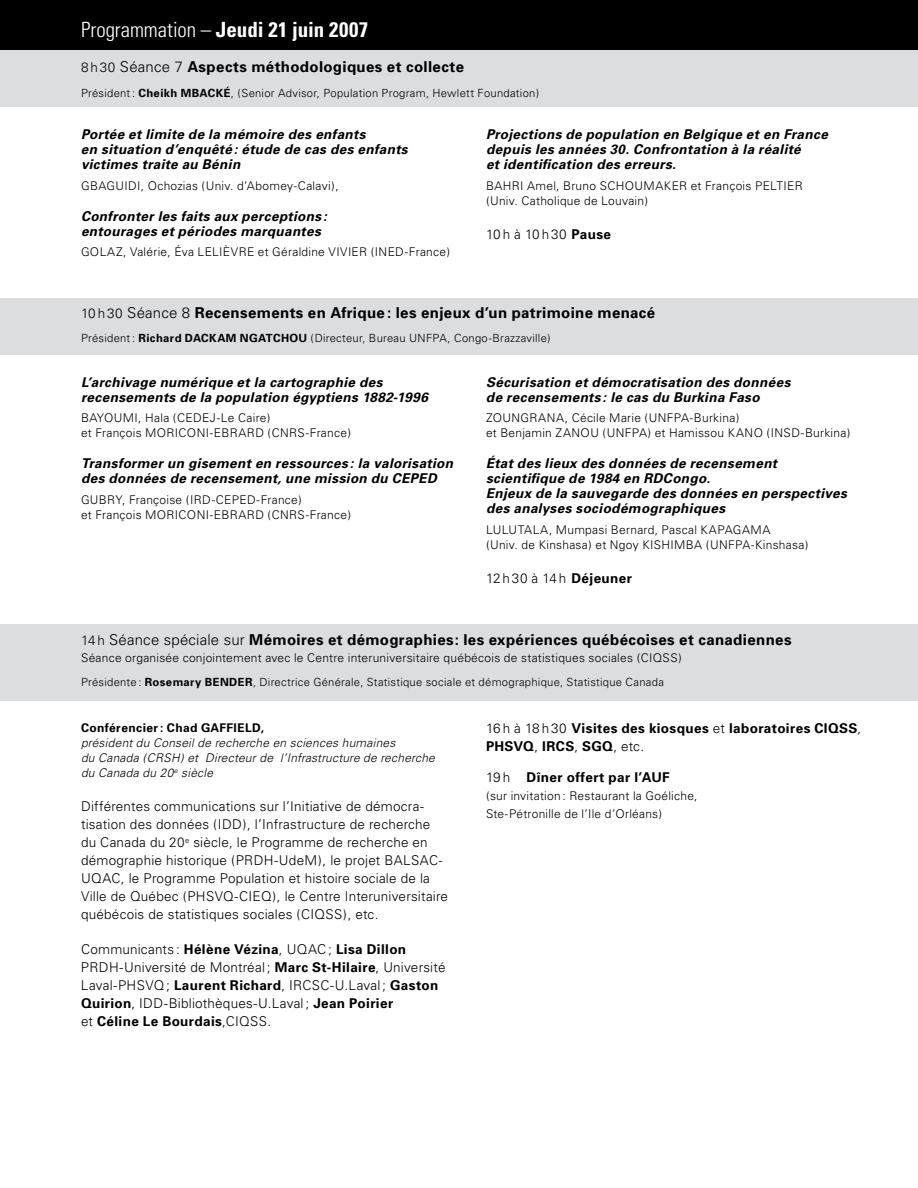
<style>
.page{position:relative;width:918px;height:1188px;background:#fff}
.page>*{position:absolute;margin:0;border:0;box-sizing:border-box;transform-origin:0 0}
.t1{font:700 condensed 21px "Univers";color:#fff}
.t2{font:700 15px "Univers";letter-spacing:.025em;color:#000}
.t3{font:italic 700 13.5px/15px "Univers";letter-spacing:.03em;color:#000}
.t4{font:300 13.5px/18px "Univers";letter-spacing:.015em;color:#000}
.t5{font:700 13.5px/18px "Univers";letter-spacing:.03em;color:#000}
.t6{font:300 12px/15px "Univers";letter-spacing:.02em;color:#000}
.t7{font:italic 300 12px/15px "Univers";letter-spacing:.02em;color:#000}
.t8{font:700 12px "Univers";letter-spacing:.03em;color:#000}
.t9{font:300 11.25px "Univers";letter-spacing:.025em;color:#000}
.t10{font:700 11.25px "Univers";letter-spacing:.035em;color:#000}
.s1{font-weight:300}
.s2{font-weight:300;font-size:13.5px}
.s3{font-weight:700}
</style>
<div class="page">
<div style="left:0;top:0;width:918px;height:51px;background:#000"></div>
<div style="left:0;top:51px;width:918px;height:56px;background:#dcddde"></div>
<div style="left:0;top:299px;width:918px;height:56px;background:#dcddde"></div>
<div style="left:0;top:624px;width:918px;height:77px;background:#dcddde"></div>
<h1 class="t1" style="left:81px;top:16px;width:289px"><span class="s1">Programmation –</span> Jeudi 21 juin 2007</h1>
<p class="t2" style="left:81px;top:58px;width:385px"><span class="s2">8 h 30</span> <span class="s1">Séance 7</span> Aspects méthodologiques et collecte</p>
<p class="t10" style="left:81px;top:86px;width:120px"><span class="s1">Président:</span> Cheikh Mbacké</p>
<p class="t9" style="left:231px;top:86px;width:310px">, (Senior Advisor, Population Program, Hewlett Foundation)</p>
<p class="t3" style="left:81px;top:127px;width:328px">Portée et limite de la mémoire des enfants<br>en situation d’enquêté : étude de cas des enfants victimes traite au Bénin</p>
<p class="t6" style="left:81px;top:178px;width:259px">GBAGUIDI, Ochozias (Univ. d’Abomey-Calavi),</p>
<p class="t3" style="left:81px;top:209px;width:247px">Confronter les faits aux perceptions : entourages et périodes marquantes</p>
<p class="t6" style="left:81px;top:244px;width:371px">GOLAZ, Valérie, Éva LELIÈVRE et Géraldine VIVIER (INED-France)</p>
<p class="t3" style="left:486px;top:127px;width:343px">Projections de population en Belgique et en France depuis les années 30. Confrontation à la réalité<br>et identification des erreurs.</p>
<p class="t6" style="left:486px;top:178px;width:318px">BAHRI Amel, Bruno SCHOUMAKER et François PELTIER (Univ. Catholique de Louvain)</p>
<p class="t4" style="left:486px;top:225px;width:127px">10 h à 10 h 30 <span class="s3">Pause</span></p>
<p class="t2" style="left:81px;top:304px;width:576px"><span class="s2">10 h 30</span> <span class="s1">Séance 8</span> Recensements en Afrique : les enjeux d’un patrimoine menacé</p>
<p class="t10" style="left:81px;top:332px;width:122px"><span class="s1">Président:</span> Richard Dackam</p>
<p class="t10" style="left:240px;top:332px;width:19px">Ngatchou</p>
<p class="t9" style="left:311px;top:332px;width:242px">(Directeur, Bureau UNFPA, Congo-Brazzaville)</p>
<p class="t3" style="left:81px;top:375px;width:348px">L’archivage numérique et la cartographie des recensements de la population égyptiens 1882-1996</p>
<p class="t6" style="left:81px;top:411px;width:272px">BAYOUMI, Hala (CEDEJ-Le Caire)<br>et François MORICONI-EBRARD (CNRS-France)</p>
<p class="t3" style="left:81px;top:456px;width:373px">Transformer un gisement en ressources : la valorisation des données de recensement, une mission du CEPED</p>
<p class="t6" style="left:81px;top:492px;width:272px">GUBRY, Françoise (IRD-CEPED-France)<br>et François MORICONI-EBRARD (CNRS-France)</p>
<p class="t3" style="left:486px;top:375px;width:306px">Sécurisation et démocratisation des données de recensements : le cas du Burkina Faso</p>
<p class="t6" style="left:486px;top:411px;width:366px">ZOUNGRANA, Cécile Marie (UNFPA-Burkina)<br>et Benjamin ZANOU (UNFPA) et Hamissou KANO (INSD-Burkina)</p>
<p class="t3" style="left:486px;top:456px;width:362px">État des lieux des données de recensement scientifique de 1984 en RDCongo.<br>Enjeux de la sauvegarde des données en perspectives des analyses sociodémographiques</p>
<p class="t6" style="left:486px;top:522px;width:324px">LULUTALA, Mumpasi Bernard, Pascal KAPAGAMA<br>(Univ. de Kinshasa) et Ngoy KISHIMBA (UNFPA-Kinshasa)</p>
<p class="t4" style="left:486px;top:569px;width:148px">12 h 30 à 14 h <span class="s3">Déjeuner</span></p>
<p class="t2" style="left:81px;top:631px;width:712px"><span class="s2">14 h</span> <span class="s1">Séance spéciale sur</span> Mémoires et démographies: les expériences québécoises et canadiennes</p>
<p class="t6" style="left:81px;top:650px;width:602px">Séance organisée conjointement avec le Centre interuniversitaire québécois de statistiques sociales (CIQSS)</p>
<p class="t10" style="left:81px;top:675px;width:141px"><span class="s1">Présidente :</span> Rosemary Bender</p>
<p class="t9" style="left:253px;top:675px;width:413px">, Directrice Générale, Statistique sociale et démographique, Statistique Canada</p>
<p class="t8" style="left:81px;top:721px;width:185px">Conférencier: Chad GAFFIELD,</p>
<p class="t7" style="left:81px;top:736px;width:355px">président du Conseil de recherche en sciences humaines<br>du Canada (CRSH) et Directeur de l’Infrastructure de recherche du Canada du 20<sup>e</sup> siècle</p>
<p class="t4" style="left:81px;top:798px;width:369px">Différentes communications sur l’Initiative de démocra&shy;tisation des données (IDD), l’Infrastructure de recherche du Canada du 20<sup>e</sup> siècle, le Programme de recherche en démographie historique (PRDH-UdeM), le projet BALSAC-UQAC, le Programme Population et histoire sociale de la Ville de Québec (PHSVQ-CIEQ), le Centre Interuniversitaire québécois de statistiques sociales (CIQSS), etc.</p>
<p class="t4" style="left:81px;top:940px;width:366px">Communicants : <span class="s3">Hélène Vézina</span>, UQAC; <span class="s3">Lisa Dillon </span>PRDH-Université de Montréal ; <span class="s3">Marc St-Hilaire</span>, Université Laval-PHSVQ; <span class="s3">Laurent Richard</span>, IRCSC-U.Laval ; <span class="s3">Gaston Quirion</span>, IDD-Bibliothèques-U.Laval ; <span class="s3">Jean Poirier<br></span>et <span class="s3">Céline Le Bourdais</span>,CIQSS.</p>
<p class="t5" style="left:486px;top:720px;width:377px"><span class="s1">16 h à 18 h 30</span> Visites des kiosques <span class="s1">et</span> laboratoires CIQSS<span class="s1">,<br></span>PHSVQ<span class="s1">,</span> IRCS<span class="s1">,</span> SGQ<span class="s1">, etc.</span></p>
<p class="t5" style="left:486px;top:769px;width:185px"><span class="s1">19 h</span> Dîner offert par l’AUF</p>
<p class="t6" style="left:486px;top:787px;width:213px;line-height:18px">(sur invitation : Restaurant la Goéliche,<br>Ste-Pétronille de l’Ile d’Orléans)</p>
</div>
